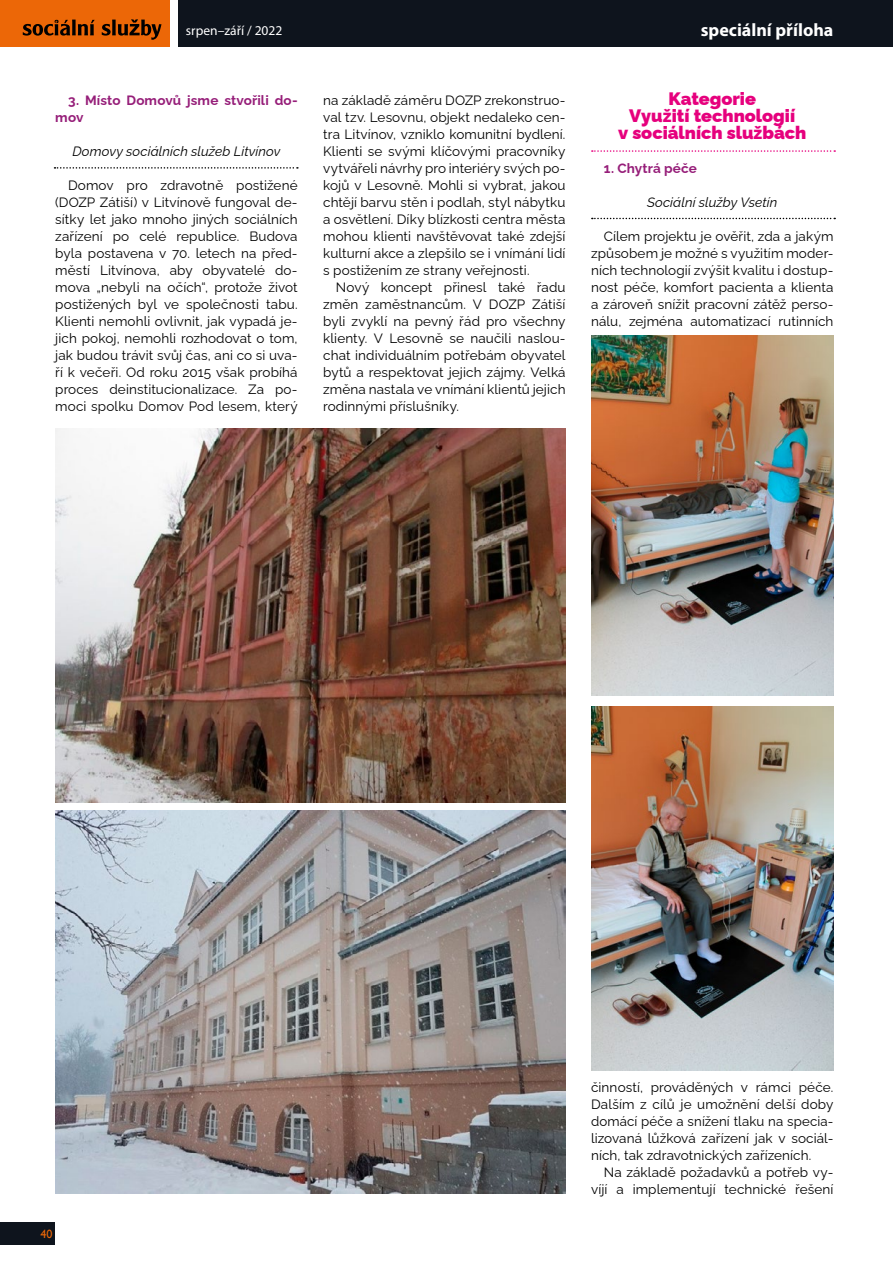
<style>
.page{position:relative;width:893px;height:1263px;background:#fff}
.page>*{position:absolute;margin:0;border:0;box-sizing:border-box;transform-origin:0 0}
.t1{font:900 18px/17px "Raleway";color:#e6007d;text-align:center}
.t2{font:700 18px "Myriad Pro";color:#fff}
.t3{font:13.5px/17px "Raleway";letter-spacing:.01em;color:#000;text-align:justify}
.t4{font:italic 13.5px "Raleway";letter-spacing:.005em;color:#000}
.t5{font:700 13.5px/17px "Raleway";letter-spacing:.01em;color:#961e79}
.t6{font:13.5px "Myriad Pro";color:#fff}
.t7{font:12px "Gill Sans";color:#ec6707}
</style>
<div class="page">
<div style="left:178px;top:0;width:715px;height:47px;background:#0e141d"></div>
<div style="left:0;top:0;width:170px;height:47px;background:#ec6707"></div>
<svg style="left:23px;top:19px;width:138px;height:21px"></svg>
<div style="left:0;top:1222px;width:55px;height:23px;background:#0e141d"></div>
<img style="left:55px;top:428px;width:511px;height:374px">
<img style="left:55px;top:810px;width:511px;height:384px">
<img style="left:591px;top:336px;width:242px;height:359px">
<img style="left:591px;top:707px;width:242px;height:363px">
<svg style="left:592px;top:150px;width:243px;height:2px"></svg>
<svg style="left:55px;top:167px;width:243px;height:2px"></svg>
<svg style="left:592px;top:218px;width:243px;height:1px"></svg>
<p class="t6" style="left:186px;top:23px;width:98px">srpen–září / 2022</p>
<p class="t5" style="left:55px;top:90px;width:244px;text-indent:13px">3. Místo Domovů jsme stvořili do&shy;mov</p>
<p class="t4" style="left:72px;top:141px;width:210px">Domovy sociálních služeb Litvínov</p>
<p class="t3" style="left:55px;top:175px;width:244px;text-indent:13px">Domov pro zdravotně postižené (DOZP Zátiší) v Litvínově fungoval de&shy;sítky let jako mnoho jiných sociálních zařízení po celé republice. Budova byla postavena v 70. letech na před&shy;městí Litvínova, aby obyvatelé do&shy;mova „nebyli na očích“, protože život postižených byl ve společnosti tabu.<br>Klienti nemohli ovlivnit, jak vypadá je&shy;jich pokoj, nemohli rozhodovat o tom, jak budou trávit svůj čas, ani co si uva&shy;ří k večeři. Od roku 2015 však probíhá proces deinstitucionalizace. Za po&shy;moci spolku Domov Pod lesem, který</p>
<p class="t3" style="left:323px;top:90px;width:244px">na základě záměru DOZP zrekonstruo&shy;val tzv. Lesovnu, objekt nedaleko cen&shy;tra Litvínov, vzniklo komunitní bydlení.<br>Klienti se svými klíčovými pracovníky vytvářeli návrhy pro interiéry svých po&shy;kojů v Lesovně. Mohli si vybrat, jakou chtějí barvu stěn i podlah, styl nábytku a osvětlení. Díky blízkosti centra města mohou klienti navštěvovat také zdejší kulturní akce a zlepšilo se i vnímání lidí s postižením ze strany veřejnosti.</p>
<p class="t3" style="left:323px;top:277px;width:244px;text-indent:13px">Nový koncept přinesl také řadu změn zaměstnancům. V DOZP Zátiší byli zvyklí na pevný řád pro všechny klienty. V Lesovně se naučili naslou&shy;chat individuálním potřebám obyvatel bytů a respektovat jejich zájmy. Velká změna nastala ve vnímání klientů jejich rodinnými příslušníky.</p>
<h1 class="t2" style="left:701px;top:18px;width:134px">speciální příloha</h1>
<h1 class="t1" style="left:618px;top:88px;width:190px">Kategorie<br>Využití technologií<br>v sociálních službách</h1>
<p class="t5" style="left:604px;top:158px;width:94px">1. Chytrá péče</p>
<p class="t4" style="left:647px;top:192px;width:132px">Sociální služby Vsetín</p>
<p class="t3" style="left:591px;top:226px;width:244px;text-indent:13px">Cílem projektu je ověřit, zda a jakým způsobem je možné s využitím moder&shy;ních technologií zvýšit kvalitu i dostup&shy;nost péče, komfort pacienta a klienta a zároveň snížit pracovní zátěž perso&shy;nálu, zejména automatizací rutinních</p>
<p class="t7" style="left:41px;top:1227px;width:13px">40</p>
<p class="t3" style="left:591px;top:1077px;width:244px">činností, prováděných v rámci péče.<br>Dalším z cílů je umožnění delší doby domácí péče a snížení tlaku na specia&shy;lizovaná lůžková zařízení jak v sociál&shy;ních, tak zdravotnických zařízeních.</p>
<p class="t3" style="left:591px;top:1162px;width:244px;text-align:right">Na základě požadavků a potřeb vy&shy;víjí a implementují technické řešení</p>
</div>
